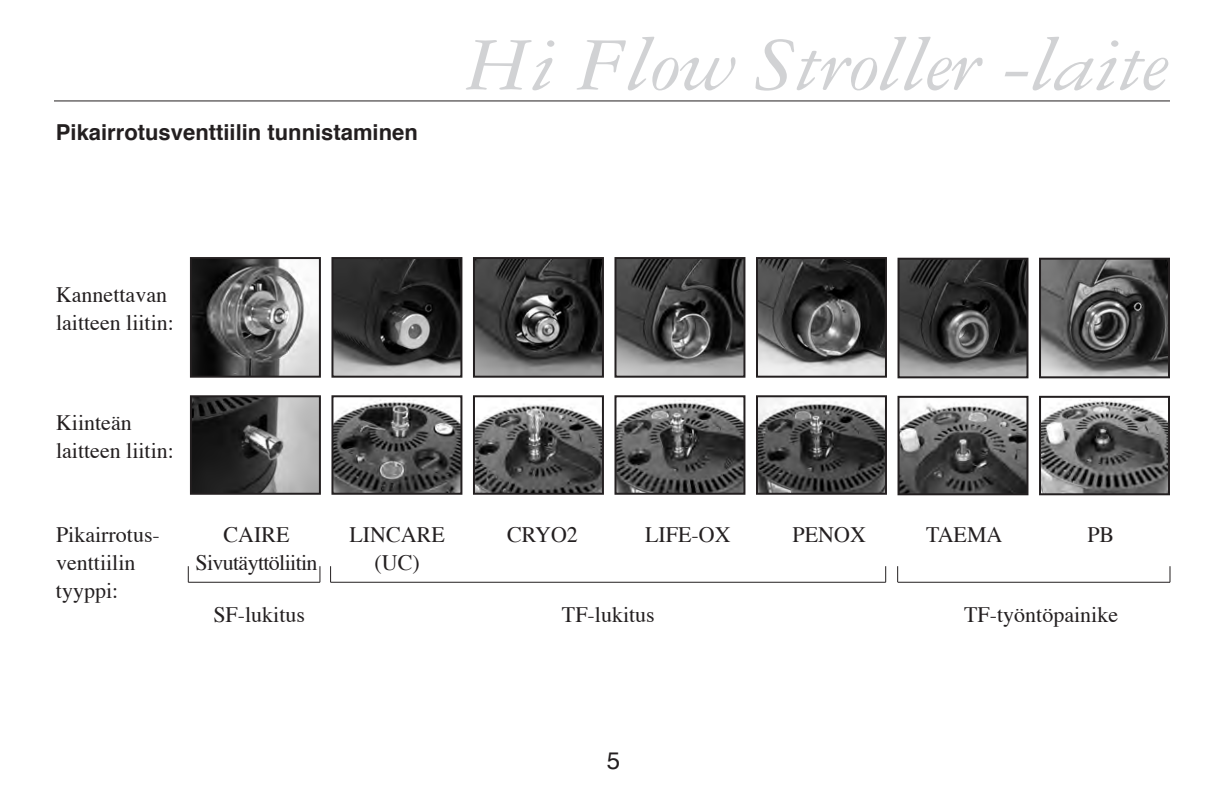
<style>
.page{position:relative;width:1224px;height:792px;background:#fff}
.page>*{position:absolute;margin:0;border:0;box-sizing:border-box;transform-origin:0 0}
.t1{font:italic 80px "Garamond Three";letter-spacing:-.015em;color:#d1d2d4;scale:1.15 1}
.t2{font:24px "Helvetica";color:#231f20}
.t3{font:22px/28px "Times";color:#231f20}
.t4{font:700 22px "Helvetica";color:#231f20}
.t5{font:22px "Times";letter-spacing:-.03em;color:#231f20}
</style>
<div class="page">
<hr style="left:54px;top:100px;width:1116px;height:1px;background:#231f20">
<img style="left:193px;top:260px;width:125px;height:115px">
<div style="left:190px;top:257px;width:131px;height:121px;border:2px solid #231f20"></div>
<img style="left:334px;top:260px;width:125px;height:115px">
<div style="left:331px;top:257px;width:131px;height:121px;border:2px solid #231f20"></div>
<img style="left:476px;top:260px;width:125px;height:115px">
<div style="left:473px;top:257px;width:131px;height:121px;border:2px solid #231f20"></div>
<img style="left:617px;top:260px;width:125px;height:115px">
<div style="left:614px;top:257px;width:131px;height:121px;border:2px solid #231f20"></div>
<img style="left:759px;top:260px;width:125px;height:115px">
<div style="left:756px;top:257px;width:131px;height:121px;border:2px solid #231f20"></div>
<img style="left:901px;top:261px;width:124px;height:114px">
<div style="left:898px;top:258px;width:130px;height:120px;border:2px solid #231f20"></div>
<img style="left:1042px;top:261px;width:125px;height:114px">
<div style="left:1039px;top:258px;width:131px;height:120px;border:2px solid #231f20"></div>
<img style="left:193px;top:398px;width:125px;height:94px">
<div style="left:190px;top:395px;width:131px;height:100px;border:2px solid #231f20"></div>
<img style="left:334px;top:400px;width:125px;height:92px">
<div style="left:331px;top:395px;width:131px;height:100px;border:2px solid #231f20"></div>
<img style="left:476px;top:403px;width:125px;height:89px">
<div style="left:473px;top:395px;width:131px;height:100px;border:2px solid #231f20"></div>
<img style="left:617px;top:400px;width:125px;height:92px">
<div style="left:614px;top:395px;width:131px;height:100px;border:2px solid #231f20"></div>
<img style="left:759px;top:398px;width:125px;height:94px">
<div style="left:756px;top:395px;width:131px;height:100px;border:2px solid #231f20"></div>
<img style="left:901px;top:401px;width:124px;height:91px">
<div style="left:898px;top:396px;width:130px;height:99px;border:2px solid #231f20"></div>
<img style="left:1042px;top:400px;width:125px;height:92px">
<div style="left:1039px;top:396px;width:131px;height:99px;border:2px solid #231f20"></div>
<hr style="left:188px;top:582px;width:132px;height:1px;background:#231f20">
<hr style="left:331px;top:582px;width:555px;height:1px;background:#231f20">
<hr style="left:898px;top:582px;width:272px;height:1px;background:#231f20">
<svg style="left:188px;top:566px;width:1px;height:16px"></svg>
<svg style="left:319px;top:566px;width:1px;height:16px"></svg>
<svg style="left:330px;top:566px;width:1px;height:16px"></svg>
<svg style="left:885px;top:566px;width:1px;height:16px"></svg>
<svg style="left:897px;top:566px;width:1px;height:16px"></svg>
<svg style="left:1169px;top:566px;width:1px;height:16px"></svg>
<p class="t4" style="left:56px;top:123px;width:363px">Pikairrotusventtiilin tunnistaminen</p>
<h1 class="t1" style="left:465px;top:37px;width:613px">Hi Flow Stroller -laite</h1>
<p class="t3" style="left:56px;top:282px;width:119px">Kannettavan laitteen liitin:</p>
<p class="t3" style="left:56px;top:410px;width:119px">Kiinteän laitteen liitin:</p>
<p class="t3" style="left:56px;top:522px;width:105px">Pikairrotus-</p>
<p class="t3" style="left:224px;top:522px;width:67px">CAIRE</p>
<p class="t3" style="left:349px;top:522px;width:97px">LINCARE</p>
<p class="t3" style="left:507px;top:522px;width:72px">CRYO2</p>
<p class="t3" style="left:645px;top:522px;width:87px">LIFE-OX</p>
<p class="t3" style="left:793px;top:522px;width:75px">PENOX</p>
<p class="t3" style="left:926px;top:522px;width:78px">TAEMA</p>
<p class="t3" style="left:1087px;top:522px;width:28px">PB</p>
<p class="t3" style="left:56px;top:550px;width:81px">venttiilin</p>
<p class="t5" style="left:195px;top:553px;width:124px">Sivutäyttöliitin</p>
<p class="t3" style="left:375px;top:550px;width:47px">(UC)</p>
<p class="t3" style="left:56px;top:578px;width:64px">tyyppi:</p>
<p class="t3" style="left:213px;top:602px;width:93px">SF-lukitus</p>
<p class="t3" style="left:562px;top:602px;width:94px">TF-lukitus</p>
<p class="t3" style="left:964px;top:602px;width:155px">TF-työntöpainike</p>
<p class="t2" style="left:607px;top:750px;width:15px">5</p>
</div>
